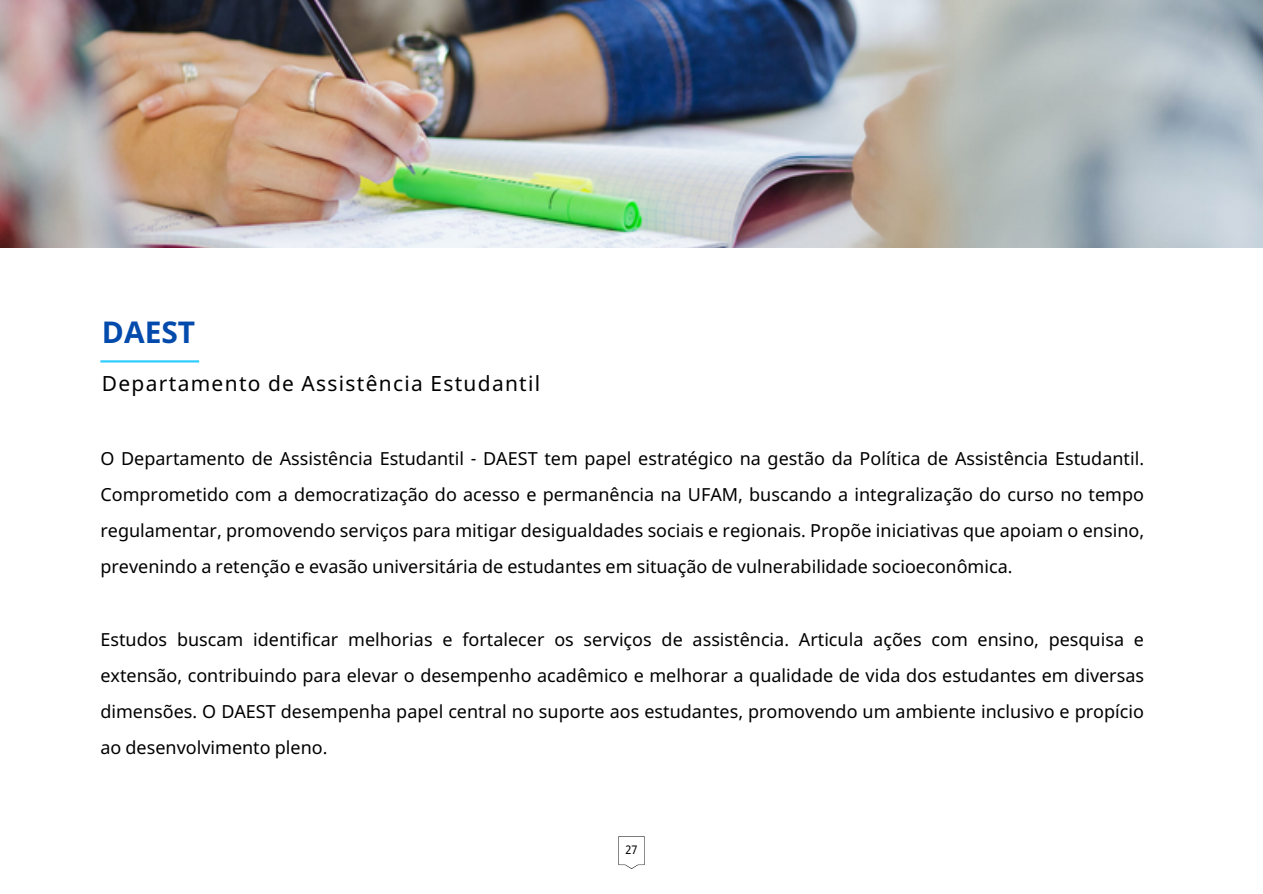
<style>
.page{position:relative;width:1263px;height:894px;background:#fff}
.page>*{position:absolute;margin:0;border:0;box-sizing:border-box;transform-origin:0 0}
.t1{font:700 30px "Noto Sans";color:#024aab}
.t2{font:21px "Noto Sans";letter-spacing:.065em;color:#000}
.t3{font:18px/36px "Noto Sans";color:#000;text-align:justify}
.t4{font:semi-condensed 11.85px "Noto Sans Devanagari";color:#000}
.s1{font-family:"Noto Sans Devanagari";font-stretch:semi-condensed}
</style>
<div class="page">
<hr style="left:100px;top:360px;width:99px;height:2px;background:#30cdff">
<img style="left:0;top:0;width:1263px;height:247px">
<img style="left:618px;top:836px;width:26px;height:32px">
<p class="t1" style="left:102px;top:311px;width:95px">DAEST</p>
<p class="t2" style="left:102px;top:368px;width:440px">Departamento de Assistência Estudantil</p>
<p class="t3" style="left:100px;top:440px;width:1045px">O Departamento de Assistência Estudantil <span class="s1">-</span> DAEST tem papel estratégico na gestão da Política de Assistência Estudantil<span class="s1">.<br></span>Comprometido com a democratização do acesso e permanência na UFAM<span class="s1">,</span> buscando a integralização do curso no tempo regulamentar<span class="s1">,</span> promovendo serviços para mitigar desigualdades sociais e regionais<span class="s1">.</span> Propõe iniciativas que apoiam o ensino<span class="s1">, </span>prevenindo a retenção e evasão universitária de estudantes em situação de vulnerabilidade socioeconômica<span class="s1">.</span></p>
<p class="t3" style="left:100px;top:620px;width:1045px">Estudos buscam identificar melhorias e fortalecer os serviços de assistência<span class="s1">.</span> Articula ações com ensino<span class="s1">,</span> pesquisa e extensão<span class="s1">,</span> contribuindo para elevar o desempenho acadêmico e melhorar a qualidade de vida dos estudantes em diversas dimensões<span class="s1">.</span> O DAEST desempenha papel central no suporte aos estudantes<span class="s1">,</span> promovendo um ambiente inclusivo e propício ao desenvolvimento pleno<span class="s1">.</span></p>
<p class="t4" style="left:625px;top:843px;width:13px">27</p>
</div>
